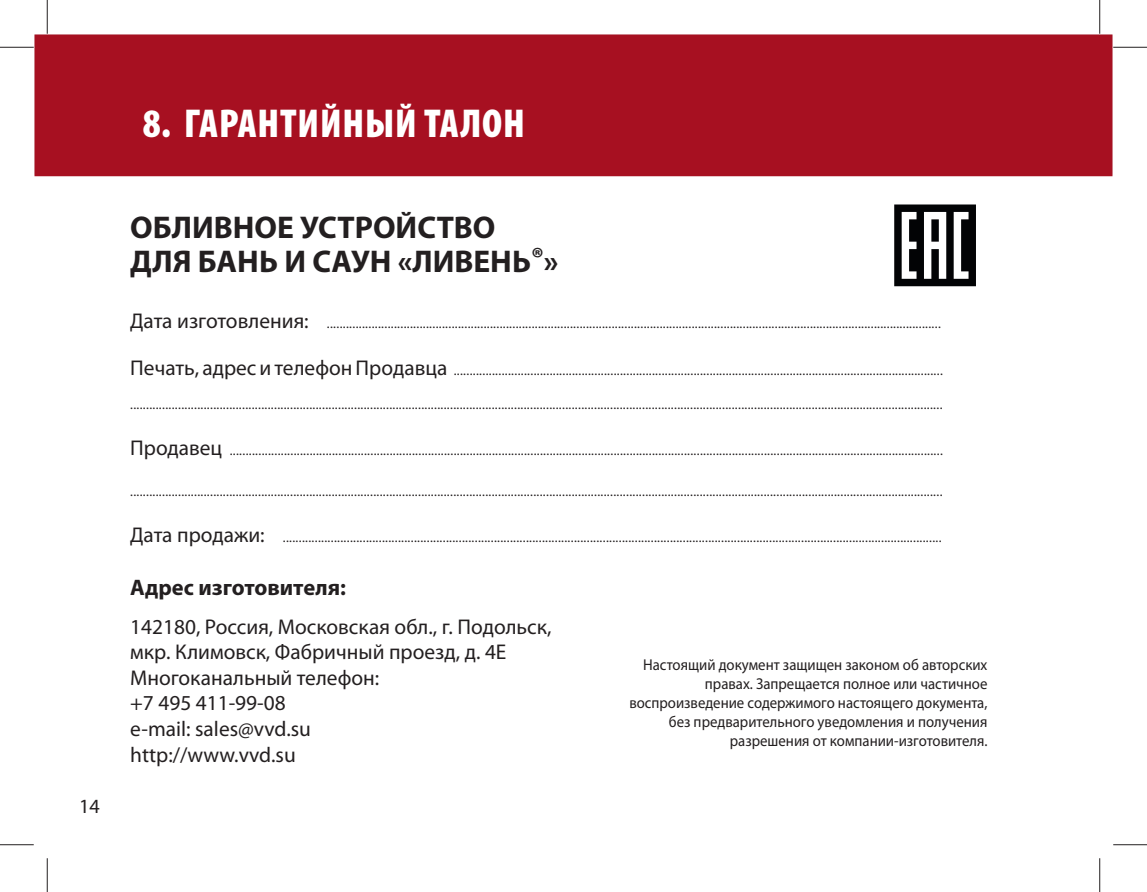
<style>
.page{position:relative;width:1147px;height:892px;background:#fff}
.page>*{position:absolute;margin:0;border:0;box-sizing:border-box;transform-origin:0 0}
.t1{font:900 condensed 40.5px "Myriad Pro";letter-spacing:.02em;color:#fff}
.t2{font:700 31.5px/33.8px "Myriad Pro";color:#231f20}
.t3{font:700 22.5px "Myriad Pro";color:#231f20}
.t4{font:21.38px/25.7px "Myriad Pro";color:#231f20}
.t5{font:20.25px "Myriad Pro";color:#231f20}
.t6{font:15.75px/18.9px "Myriad Pro";color:#231f20;text-align:right;scale:.94 1}
.t7{font:13.5px "Myriad Pro";color:#231f20}
.s1{font-size:28.12px}
.s2{font-size:21.38px}
</style>
<div class="page">
<div style="left:36px;top:36px;width:1075px;height:139px;background:#a71021"></div>
<div style="left:34px;top:34px;width:1078px;height:142px;border:2px solid #a71021"></div>
<svg style="left:894px;top:204px;width:82px;height:82px"></svg>
<hr style="left:0;top:47px;width:34px;height:1px;background:#231f20">
<hr style="left:1113px;top:47px;width:34px;height:1px;background:#231f20">
<hr style="left:0;top:844px;width:34px;height:1px;background:#231f20">
<hr style="left:1113px;top:844px;width:34px;height:1px;background:#231f20">
<hr style="left:47px;top:0;width:1px;height:34px;background:#231f20">
<hr style="left:47px;top:858px;width:1px;height:34px;background:#231f20">
<hr style="left:1099px;top:0;width:1px;height:34px;background:#231f20">
<hr style="left:1099px;top:858px;width:1px;height:34px;background:#231f20">
<h3 class="t5" style="left:79px;top:798px;width:22px">14</h3>
<h1 class="t1" style="left:143px;top:109px;width:383px">8. ГАРАНТИЙНЫЙ ТАЛОН</h1>
<h2 class="t2" style="left:130px;top:213px;width:430px">ОБЛИВНОЕ УСТРОЙСТВО<br>ДЛЯ БАНЬ И САУН «ЛИВЕНЬ<span class="s1">®</span>»</h2>
<p class="t7" style="left:130px;top:318px;width:812px"><span class="s2">Дата изготовления:</span> ................................................................................................................................................................................................</p>
<p class="t7" style="left:130px;top:365px;width:814px"><span class="s2">Печать, адрес и телефон Продавца</span> .........................................................................................................................................................</p>
<p class="t7" style="left:130px;top:399px;width:814px">..............................................................................................................................................................................................................................................................</p>
<p class="t7" style="left:130px;top:445px;width:814px"><span class="s2">Продавец</span> ...............................................................................................................................................................................................................................</p>
<p class="t7" style="left:130px;top:486px;width:814px">..............................................................................................................................................................................................................................................................</p>
<p class="t7" style="left:130px;top:533px;width:813px"><span class="s2">Дата продажи:</span> ..............................................................................................................................................................................................................</p>
<h3 class="t3" style="left:130px;top:579px;width:217px">Адрес изготовителя:</h3>
<h3 class="t4" style="left:130px;top:615px;width:423px">142180, Россия, Московская обл., г. Подольск, мкр. Климовск, Фабричный проезд, д. 4Е<br>Многоканальный телефон:<br>+7 495 411-99-08<br>e-mail: sales@vvd.su<br>http://www.vvd.su</h3>
<p class="t6" style="left:629px;top:657px;width:382px">Настоящий документ защищен законом об авторских правах. Запрещается полное или частичное воспроизведение содержимого настоящего документа, без предварительного уведомления и получения разрешения от компании-изготовителя.</p>
</div>
